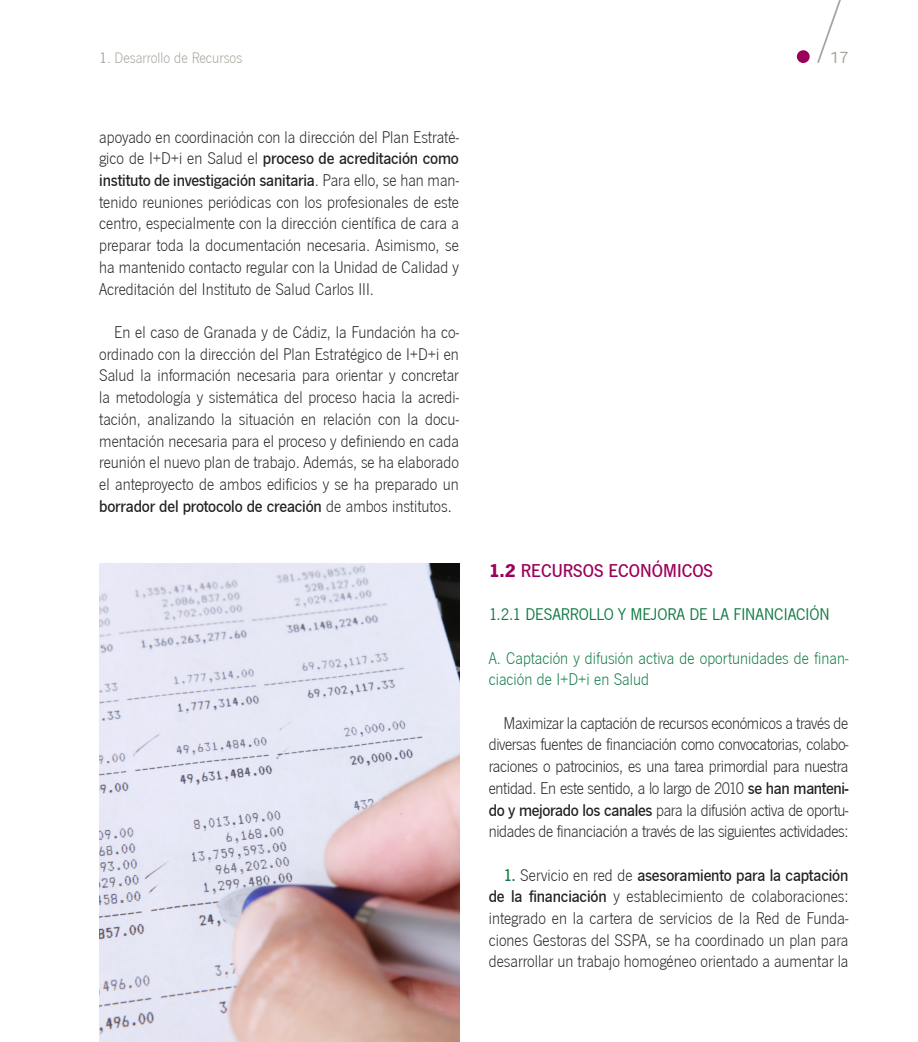
<style>
.page{position:relative;width:918px;height:1042px;background:#fff}
.page>*{position:absolute;margin:0;border:0;box-sizing:border-box;transform-origin:0 0}
.Titulo{font:19.25px "News Got T Med";color:#9c0159}
.TEXTO_GENERAL{font:17.5px/21.7px "News Got T Lig";color:#231f20;text-align:justify}
.Titulo_3{font:17.5px/21.7px "News Got T Lig";color:#0f7943}
.Titulo_2{font:17.5px "News Got T";color:#0f7943}
.t1{font:15.75px "News Got T Lig";color:#a4a59c}
.t2{font:14.88px "Sansa Soft";color:#a4a59c}
.s1{font-family:"News Got T"}
.s2{font-family:"News Got T Med"}
.s3{font-family:"News Got T Bold"}
.s4{font-family:"News Got T Med";color:#0f7943}
</style>
<div class="page">
<svg style="left:817px;top:0;width:24px;height:63px"></svg>
<div style="left:797px;top:50px;width:12px;height:13px;background:#9c0159;border-radius:50%"></div>
<img style="left:99px;top:563px;width:360px;height:479px">
<p class="t1" style="left:99px;top:49px;width:145px"><span class="s1">1</span>. Desarrollo de Recursos</p>
<p class="t2" style="left:830px;top:47px;width:20px">17</p>
<p class="TEXTO_GENERAL" style="left:99px;top:126px;width:361px">apoyado en coordinación con la dirección del Plan Estraté&shy;gico de I+D+i en Salud el <span class="s2">proceso de acreditación como instituto de investigación sanitaria</span>. Para ello, se han man&shy;tenido reuniones periódicas con los profesionales de este centro, especialmente con la dirección científica de cara a preparar toda la documentación necesaria. Asimismo, se ha mantenido contacto regular con la Unidad de Calidad y Acreditación del Instituto de Salud Carlos III.</p>
<p class="TEXTO_GENERAL" style="left:99px;top:322px;width:361px;text-indent:15px">En el caso de Granada y de Cádiz, la Fundación ha co&shy;ordinado con la dirección del Plan Estratégico de I+D+i en Salud la información necesaria para orientar y concretar la metodología y sistemática del proceso hacia la acredi&shy;tación, analizando la situación en relación con la docu&shy;mentación necesaria para el proceso y definiendo en cada reunión el nuevo plan de trabajo. Además, se ha elaborado el anteproyecto de ambos edificios y se ha preparado un <span class="s2">borrador del protocolo de creación</span> de ambos institutos.</p>
<p class="Titulo" style="left:489px;top:557px;width:226px"><span class="s3">1.2</span> RECURSOS ECONÓMICOS</p>
<p class="Titulo_2" style="left:489px;top:602px;width:342px">1.2.1 DESARROLLO Y MEJORA DE LA FINANCIACIÓN</p>
<p class="Titulo_3" style="left:489px;top:647px;width:361px">A. Captación y difusión activa de oportunidades de finan&shy;ciación de I+D+i en Salud</p>
<p class="TEXTO_GENERAL" style="left:489px;top:712px;width:361px;text-indent:15px">Maximizar la captación de recursos económicos a través de diversas fuentes de financiación como convocatorias, colabo&shy;raciones o patrocinios, es una tarea primordial para nuestra entidad. En este sentido, a lo largo de 2010 <span class="s2">se han manteni&shy;do y mejorado los canales</span> para la difusión activa de oportu&shy;nidades de financiación a través de las siguientes actividades:</p>
<p class="TEXTO_GENERAL" style="left:489px;top:864px;width:361px;text-indent:15px"><span class="s4">1.</span> Servicio en red de <span class="s2">asesoramiento para la captación de la financiación</span> y establecimiento de colaboraciones: integrado en la cartera de servicios de la Red de Funda&shy;ciones Gestoras del SSPA, se ha coordinado un plan para desarrollar un trabajo homogéneo orientado a aumentar la</p>
</div>
